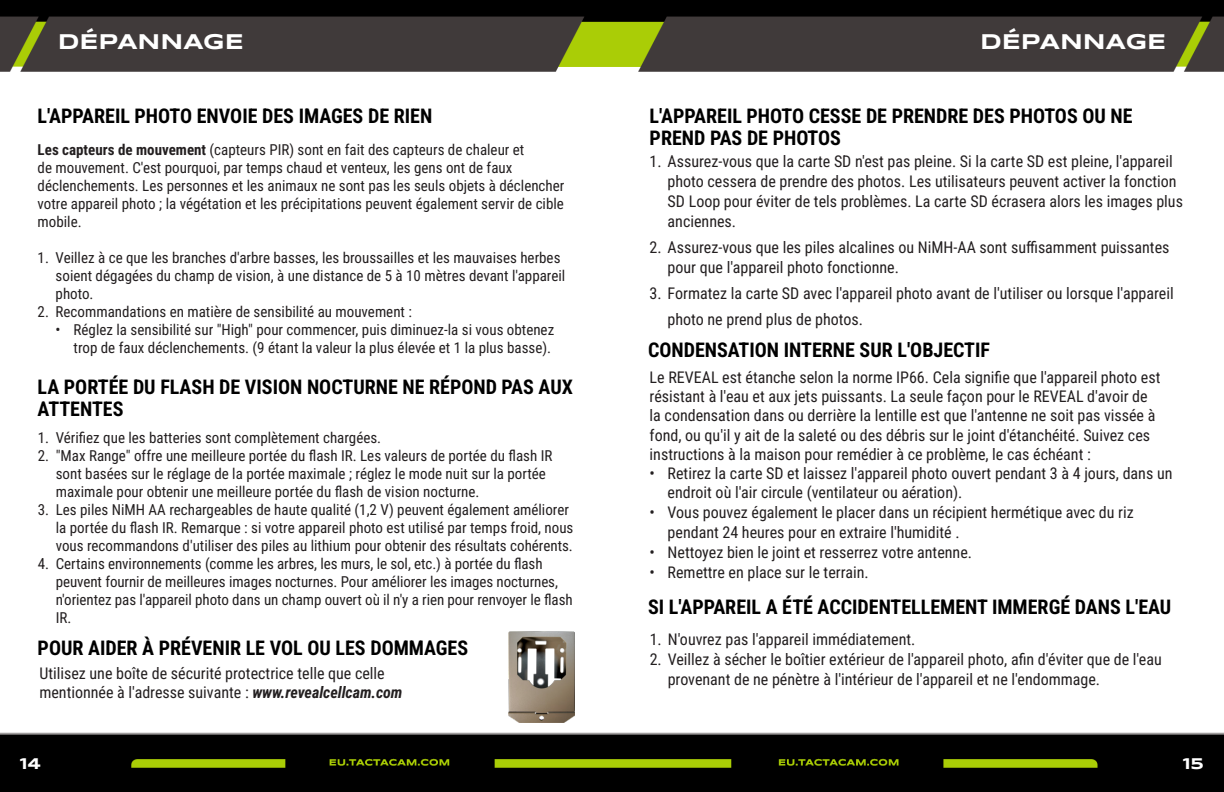
<style>
.page{position:relative;width:1224px;height:792px;background:#fff}
.page>*{position:absolute;margin:0;border:0;box-sizing:border-box;transform-origin:0 0}
.t1{font:700 22px "Syncopate";color:#fff}
.t2{font:700 20px/22px "Roboto Condensed";color:#000}
.t3{font:16px/19.2px "Roboto Condensed";color:#231f20}
.t4{font:700 16px "Syncopate";color:#fff}
.t5{font:15px/18px "Roboto Condensed";color:#231f20}
.s1{font-weight:700}
.s2{font-weight:700;font-style:italic}
</style>
<div class="page">
<img style="left:0;top:0;width:1224px;height:792px">
<img style="left:508px;top:632px;width:67px;height:90px">
<p class="t1" style="left:58px;top:28px;width:188px">DÉPANNAGE</p>
<p class="t2" style="left:38px;top:104px;width:396px">L'APPAREIL PHOTO ENVOIE DES IMAGES DE RIEN</p>
<p class="t5" style="left:38px;top:141px;width:528px"><span class="s1">Les capteurs de mouvement</span> (capteurs PIR) sont en fait des capteurs de chaleur et<br>de mouvement. C'est pourquoi, par temps chaud et venteux, les gens ont de faux déclenchements. Les personnes et les animaux ne sont pas les seuls objets à déclencher votre appareil photo ; la végétation et les précipitations peuvent également servir de cible mobile.</p>
<p class="t5" style="left:56px;top:249px;width:511px;text-indent:-18px">1. Veillez à ce que les branches d'arbre basses, les broussailles et les mauvaises herbes soient dégagées du champ de vision, à une distance de 5 à 10 mètres devant l'appareil photo.</p>
<p class="t5" style="left:38px;top:303px;width:376px">2. Recommandations en matière de sensibilité au mouvement :</p>
<p class="t5" style="left:56px;top:321px;width:500px;text-align:right">• Réglez la sensibilité sur "High" pour commencer, puis diminuez-la si vous obtenez trop de faux déclenchements. (9 étant la valeur la plus élevée et 1 la plus basse).</p>
<p class="t2" style="left:38px;top:375px;width:537px">LA PORTÉE DU FLASH DE VISION NOCTURNE NE RÉPOND PAS AUX<br>ATTENTES</p>
<p class="t5" style="left:38px;top:428px;width:345px">1. Vérifiez que les batteries sont complètement chargées.</p>
<p class="t5" style="left:56px;top:446px;width:498px;text-indent:-18px">2. "Max Range" offre une meilleure portée du flash IR. Les valeurs de portée du flash IR sont basées sur le réglage de la portée maximale ; réglez le mode nuit sur la portée maximale pour obtenir une meilleure portée du flash de vision nocturne.</p>
<p class="t5" style="left:56px;top:500px;width:519px;text-indent:-18px">3. Les piles NiMH AA rechargeables de haute qualité (1,2 V) peuvent également améliorer la portée du flash IR. Remarque : si votre appareil photo est utilisé par temps froid, nous vous recommandons d'utiliser des piles au lithium pour obtenir des résultats cohérents.</p>
<p class="t5" style="left:56px;top:554px;width:518px;text-indent:-18px">4. Certains environnements (comme les arbres, les murs, le sol, etc.) à portée du flash peuvent fournir de meilleures images nocturnes. Pour améliorer les images nocturnes, n'orientez pas l'appareil photo dans un champ ouvert où il n'y a rien pour renvoyer le flash IR.</p>
<p class="t2" style="left:38px;top:636px;width:432px">POUR AIDER À PRÉVENIR LE VOL OU LES DOMMAGES</p>
<p class="t3" style="left:39px;top:663px;width:365px">Utilisez une boîte de sécurité protectrice telle que celle mentionnée à l'adresse suivante : <span class="s2">www.revealcellcam.com</span></p>
<p class="t1" style="left:980px;top:28px;width:188px">DÉPANNAGE</p>
<p class="t2" style="left:650px;top:104px;width:484px">L'APPAREIL PHOTO CESSE DE PRENDRE DES PHOTOS OU NE<br>PREND PAS DE PHOTOS</p>
<p class="t3" style="left:668px;top:151px;width:517px;line-height:20px;text-indent:-18px">1. Assurez-vous que la carte SD n'est pas pleine. Si la carte SD est pleine, l'appareil photo cessera de prendre des photos. Les utilisateurs peuvent activer la fonction SD Loop pour éviter de tels problèmes. La carte SD écrasera alors les images plus anciennes.</p>
<p class="t3" style="left:668px;top:237px;width:503px;line-height:20px;text-indent:-18px">2. Assurez-vous que les piles alcalines ou NiMH-AA sont suffisamment puissantes pour que l'appareil photo fonctionne.</p>
<p class="t3" style="left:668px;top:280px;width:508px;line-height:26px;text-indent:-18px">3. Formatez la carte SD avec l'appareil photo avant de l'utiliser ou lorsque l'appareil photo ne prend plus de photos.</p>
<p class="t2" style="left:648px;top:338px;width:344px">CONDENSATION INTERNE SUR L'OBJECTIF</p>
<p class="t3" style="left:650px;top:367px;width:512px">Le REVEAL est étanche selon la norme IP66. Cela signifie que l'appareil photo est résistant à l'eau et aux jets puissants. La seule façon pour le REVEAL d'avoir de la condensation dans ou derrière la lentille est que l'antenne ne soit pas vissée à fond, ou qu'il y ait de la saleté ou des débris sur le joint d'étanchéité. Suivez ces instructions à la maison pour remédier à ce problème, le cas échéant :</p>
<p class="t3" style="left:668px;top:463px;width:506px;text-indent:-18px">• Retirez la carte SD et laissez l'appareil photo ouvert pendant 3 à 4 jours, dans un endroit où l'air circule (ventilateur ou aération).</p>
<p class="t3" style="left:668px;top:502px;width:468px;line-height:20px;text-indent:-18px">• Vous pouvez également le placer dans un récipient hermétique avec du riz pendant 24 heures pour en extraire l'humidité .</p>
<p class="t3" style="left:650px;top:542px;width:324px">• Nettoyez bien le joint et resserrez votre antenne.</p>
<p class="t3" style="left:650px;top:562px;width:221px">• Remettre en place sur le terrain.</p>
<p class="t2" style="left:648px;top:596px;width:525px">SI L'APPAREIL A ÉTÉ ACCIDENTELLEMENT IMMERGÉ DANS L'EAU</p>
<p class="t3" style="left:650px;top:629px;width:267px">1. N'ouvrez pas l'appareil immédiatement.</p>
<p class="t3" style="left:668px;top:649px;width:496px;line-height:20px;text-indent:-18px">2. Veillez à sécher le boîtier extérieur de l'appareil photo, afin d'éviter que de l'eau provenant de ne pénètre à l'intérieur de l'appareil et ne l'endommage.</p>
<p class="t4" style="left:20px;top:754px;width:22px">14</p>
<p class="t4" style="left:1183px;top:754px;width:22px">15</p>
</div>
